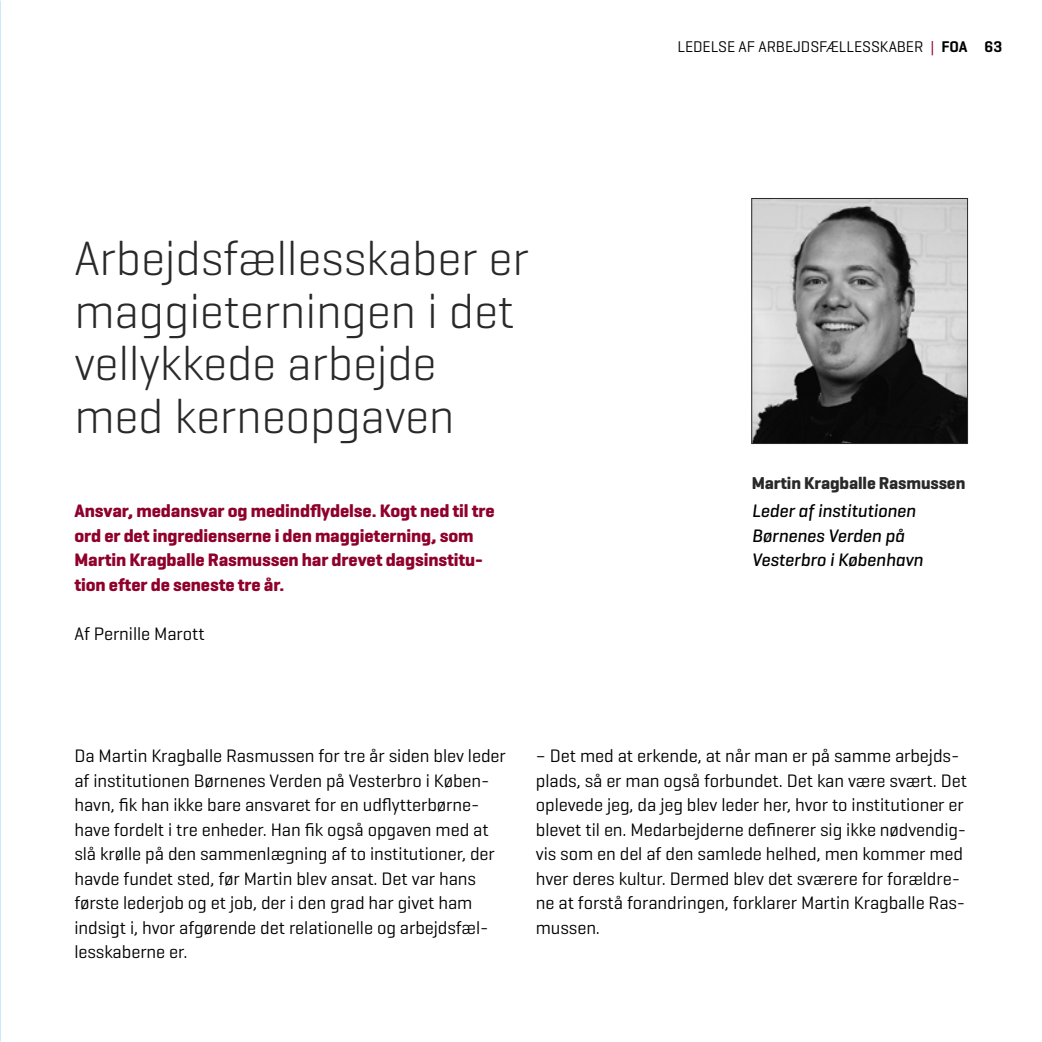
<style>
.page{position:relative;width:1042px;height:1042px;background:#fff}
.page>*{position:absolute;margin:0;border:0;box-sizing:border-box;transform-origin:0 0}
.t1{font:300 49px/52.5px "Geogrotesque";letter-spacing:-.005em;color:#292929}
.t2{font:18.38px/24.5px "Geogrotesque";letter-spacing:-.005em;color:#000}
.t3{font:700 18.38px/24.5px "Geogrotesque";letter-spacing:-.005em;color:#8f002b}
.t4{font:italic 500 18.38px/24.5px "Geogrotesque";letter-spacing:-.005em;color:#000}
.t5{font:700 17.5px "Geogrotesque";letter-spacing:-.005em;color:#292929}
.t6{font:15.75px "Geogrotesque";letter-spacing:-.005em;color:#000}
.s1{color:#8f002b}
.s2{font-weight:600}
</style>
<div class="page">
<img style="left:0;top:0;width:1px;height:1042px">
<img style="left:753px;top:200px;width:213px;height:242px">
<div style="left:751px;top:198px;width:217px;height:246px;border:1px solid #292929"></div>
<h1 class="t1" style="left:74px;top:231px;width:456px">Arbejdsfællesskaber er maggieterningen i det vellykkede arbejde med kerneopgaven</h1>
<p class="t3" style="left:74px;top:498px;width:422px">Ansvar, medansvar og medindflydelse. Kogt ned til tre ord er det ingredienserne i den maggieterning, som Martin Kragballe Rasmussen har drevet dagsinstitu&shy;tion efter de seneste tre år.</p>
<p class="t2" style="left:74px;top:620px;width:132px">Af Pernille Marott</p>
<p class="t6" style="left:677px;top:36px;width:326px">LEDELSE AF ARBEJDSFÆLLESSKABER <span class="s1">|</span> <span class="s2">FOA 63</span></p>
<p class="t5" style="left:752px;top:472px;width:215px">Martin Kragballe Rasmussen</p>
<p class="t4" style="left:752px;top:498px;width:173px">Leder af institutionen<br>Børnenes Verden på<br>Vesterbro i København</p>
<p class="t2" style="left:74px;top:743px;width:433px">Da Martin Kragballe Rasmussen for tre år siden blev leder af institutionen Børnenes Verden på Vesterbro i Køben&shy;havn, fik han ikke bare ansvaret for en udflytterbørne&shy;have fordelt i tre enheder. Han fik også opgaven med at slå krølle på den sammenlægning af to institutioner, der havde fundet sted, før Martin blev ansat. Det var hans første lederjob og et job, der i den grad har givet ham indsigt i, hvor afgørende det relationelle og arbejdsfæl&shy;lesskaberne er.</p>
<p class="t2" style="left:536px;top:743px;width:433px">– Det med at erkende, at når man er på samme arbejds&shy;plads, så er man også forbundet. Det kan være svært. Det oplevede jeg, da jeg blev leder her, hvor to institutioner er blevet til en. Medarbejderne definerer sig ikke nødvendig&shy;vis som en del af den samlede helhed, men kommer med hver deres kultur. Dermed blev det sværere for forældre&shy;ne at forstå forandringen, forklarer Martin Kragballe Ras&shy;mussen.</p>
</div>
